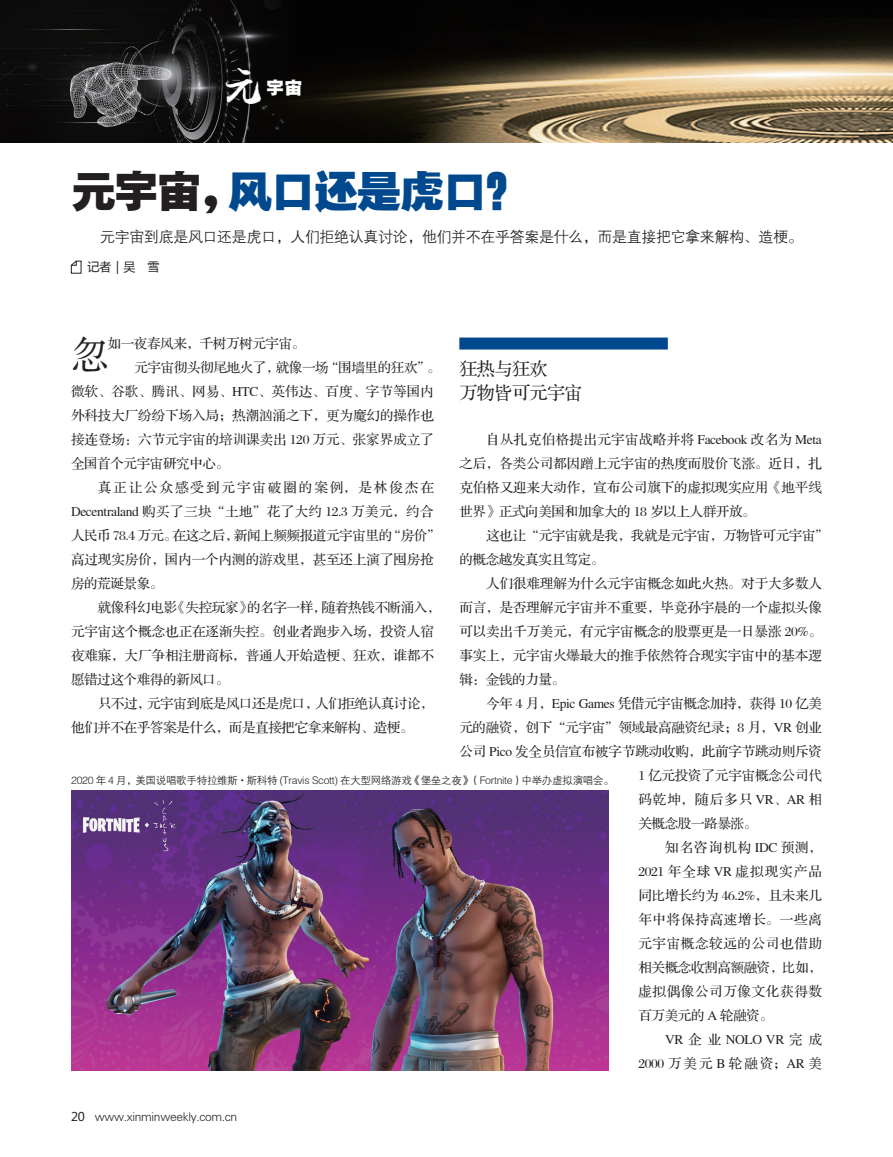
<style>
.page{position:relative;width:893px;height:1157px;background:#fff}
.page>*{position:absolute;margin:0;border:0;box-sizing:border-box;transform-origin:0 0}
.t1{font:45px "FZYDTHJW GB1 0";letter-spacing:-.045em;color:#01498e}
.t2{font:45px "yuweij";color:#fff}
.t3{font:37.5px "FZS3 JW GB1 0";color:#231f20}
.t4{font:18px/24px "FZS3 K GBK1 0";letter-spacing:-.025em;color:#231f20}
.t5{font:18px "FZYDTHJW GB1 0";color:#fff}
.t6{font:15px "FZZDXJW GB1 0";letter-spacing:-.025em;color:#231f20}
.t7{font:13.5px "FZS3 JW GB1 0";letter-spacing:-.005em;color:#231f20}
.t8{font:13.5px "FZS3 JW GB1 0";letter-spacing:-.025em;color:#231f20}
.t9{font:13.5px "FZS3 JW GB1 0";letter-spacing:.03em;color:#231f20}
.t10{font:13.5px "FZS3 JW GB1 0";letter-spacing:.08em;color:#231f20}
.t11{font:13.5px "FZS3 JW GB1 0";letter-spacing:.05em;color:#231f20}
.t12{font:13.5px "FZS3 JW GB1 0";letter-spacing:.145em;color:#231f20}
.t13{font:13.5px "FZS3 JW GB1 0";letter-spacing:.065em;color:#231f20}
.t14{font:13.5px "FZS3 JW GB1 0";letter-spacing:.075em;color:#231f20}
.t15{font:13.5px "FZS3 JW GB1 0";letter-spacing:.055em;color:#231f20}
.t16{font:12px "FZXH1 JW GB1 0";letter-spacing:-.025em;color:#231f20}
.t17{font:12px "Microsoft Ya Hei";color:#231f20}
.t18{font:10.5px "FZZDXJW GB1 0";letter-spacing:-.025em;color:#231f20}
.s1{color:#231f20}
.s2{font-family:"Microsoft Ya Hei"}
</style>
<div class="page">
<img style="left:346px;top:0;width:547px;height:142px">
<img style="left:0;top:0;width:346px;height:142px">
<div style="left:459px;top:337px;width:209px;height:12px;background:#01498e"></div>
<svg style="left:71px;top:260px;width:10px;height:14px"></svg>
<img style="left:71px;top:791px;width:538px;height:279px">
<h1 class="t2" style="left:221px;top:58px;width:46px">元</h1>
<h3 class="t5" style="left:266px;top:78px;width:38px">宇宙</h3>
<p class="t1" style="left:71px;top:167px;width:461px"><span class="s1">元宇宙，</span>风口还是虎口？</p>
<p class="t6" style="left:71px;top:228px;width:733px">　　元宇宙到底是风口还是虎口，人们拒绝认真讨论，他们并不在乎答案是什么，而是直接把它拿来解构、造梗。</p>
<p class="t17" style="left:87px;top:258px;width:73px">记者｜吴　雪</p>
<p class="t3" style="left:71px;top:335px;width:39px">忽</p>
<p class="t8" style="left:108px;top:336px;width:199px">如一夜春风来，千树万树元宇宙。</p>
<p class="t8" style="left:134px;top:360px;width:308px">元宇宙彻头彻尾地火了，就像一场“围墙里的狂欢”。</p>
<p class="t7" style="left:71px;top:384px;width:364px">微软、谷歌、腾讯、网易、HTC、英伟达、百度、字节等国内</p>
<p class="t7" style="left:71px;top:408px;width:364px">外科技大厂纷纷下场入局；热潮汹涌之下，更为魔幻的操作也</p>
<p class="t7" style="left:71px;top:432px;width:364px">接连登场：六节元宇宙的培训课卖出 120 万元、张家界成立了</p>
<p class="t8" style="left:71px;top:456px;width:160px">全国首个元宇宙研究中心。</p>
<p class="t12" style="left:98px;top:480px;width:338px">真正让公众感受到元宇宙破圈的案例，是林俊杰在</p>
<p class="t8" style="left:71px;top:504px;width:364px">Decentraland 购买了三块“土地”花了大约 12.3 万美元，约合</p>
<p class="t8" style="left:71px;top:528px;width:371px">人民币 78.4 万元。在这之后，新闻上频频报道元宇宙里的“房价”</p>
<p class="t7" style="left:71px;top:552px;width:364px">高过现实房价，国内一个内测的游戏里，甚至还上演了囤房抢</p>
<p class="t7" style="left:71px;top:576px;width:94px">房的荒诞景象。</p>
<p class="t8" style="left:98px;top:600px;width:344px">就像科幻电影《失控玩家》的名字一样，随着热钱不断涌入，</p>
<p class="t7" style="left:71px;top:624px;width:364px">元宇宙这个概念也正在逐渐失控。创业者跑步入场，投资人宿</p>
<p class="t7" style="left:71px;top:648px;width:364px">夜难寐，大厂争相注册商标，普通人开始造梗、狂欢，谁都不</p>
<p class="t8" style="left:71px;top:672px;width:160px">愿错过这个难得的新风口。</p>
<p class="t8" style="left:98px;top:696px;width:338px">只不过，元宇宙到底是风口还是虎口，人们拒绝认真讨论，</p>
<p class="t8" style="left:71px;top:720px;width:344px">他们并不在乎答案是什么，而是直接把它拿来解构、造梗。</p>
<p class="t4" style="left:459px;top:358px;width:125px">狂热与狂欢<br>万物皆可元宇宙</p>
<p class="t9" style="left:486px;top:432px;width:337px">自从扎克伯格提出元宇宙战略并将 Facebook 改名为 Meta</p>
<p class="t7" style="left:459px;top:456px;width:364px">之后，各类公司都因蹭上元宇宙的热度而股价飞涨。近日，扎</p>
<p class="t7" style="left:459px;top:480px;width:364px">克伯格又迎来大动作，宣布公司旗下的虚拟现实应用《地平线</p>
<p class="t8" style="left:459px;top:504px;width:298px">世界》正式向美国和加拿大的 18 岁以上人群开放。</p>
<p class="t8" style="left:486px;top:528px;width:344px">这也让“元宇宙就是我，我就是元宇宙，万物皆可元宇宙”</p>
<p class="t8" style="left:459px;top:552px;width:147px">的概念越发真实且笃定。</p>
<p class="t7" style="left:486px;top:576px;width:337px">人们很难理解为什么元宇宙概念如此火热。对于大多数人</p>
<p class="t7" style="left:459px;top:600px;width:364px">而言，是否理解元宇宙并不重要，毕竟孙宇晨的一个虚拟头像</p>
<p class="t7" style="left:459px;top:624px;width:364px">可以卖出千万美元，有元宇宙概念的股票更是一日暴涨 20%。</p>
<p class="t7" style="left:459px;top:648px;width:364px">事实上，元宇宙火爆最大的推手依然符合现实宇宙中的基本逻</p>
<p class="t7" style="left:459px;top:672px;width:107px">辑：金钱的力量。</p>
<p class="t8" style="left:486px;top:696px;width:337px">今年 4 月，Epic Games 凭借元宇宙概念加持，获得 10 亿美</p>
<p class="t7" style="left:459px;top:720px;width:364px">元的融资，创下“元宇宙”领域最高融资纪录；8 月，VR 创业</p>
<p class="t7" style="left:459px;top:744px;width:364px">公司 Pico 发全员信宣布被字节跳动收购，此前字节跳动则斥资</p>
<p class="t7" style="left:638px;top:768px;width:185px">1 亿元投资了元宇宙概念公司代</p>
<p class="t14" style="left:638px;top:792px;width:185px">码乾坤，随后多只 VR、AR 相</p>
<p class="t8" style="left:638px;top:816px;width:120px">关概念股一路暴涨。</p>
<p class="t10" style="left:665px;top:840px;width:158px">知名咨询机构 IDC 预测，</p>
<p class="t10" style="left:638px;top:864px;width:185px">2021 年全球 VR 虚拟现实产品</p>
<p class="t7" style="left:638px;top:888px;width:185px">同比增长约为 46.2%，且未来几</p>
<p class="t15" style="left:638px;top:912px;width:185px">年中将保持高速增长。一些离</p>
<p class="t11" style="left:638px;top:936px;width:185px">元宇宙概念较远的公司也借助</p>
<p class="t8" style="left:638px;top:960px;width:185px">相关概念收割高额融资，比如，</p>
<p class="t11" style="left:638px;top:984px;width:185px">虚拟偶像公司万像文化获得数</p>
<p class="t8" style="left:638px;top:1008px;width:136px">百万美元的 A 轮融资。</p>
<p class="t8" style="left:665px;top:1032px;width:158px">VR 企业 NOLO VR 完成</p>
<p class="t13" style="left:638px;top:1056px;width:185px">2000 万美元 B 轮融资；AR 美</p>
<p class="t18" style="left:71px;top:775px;width:544px">2020 年 4 月，美国说唱歌手特拉维斯·斯科特 (Travis Scott) 在大型网络游戏《堡垒之夜》（Fortnite）中举办虚拟演唱会。</p>
<p class="t16" style="left:71px;top:1109px;width:168px"><span class="s2">20</span> www.xinminweekly.com.cn</p>
</div>
